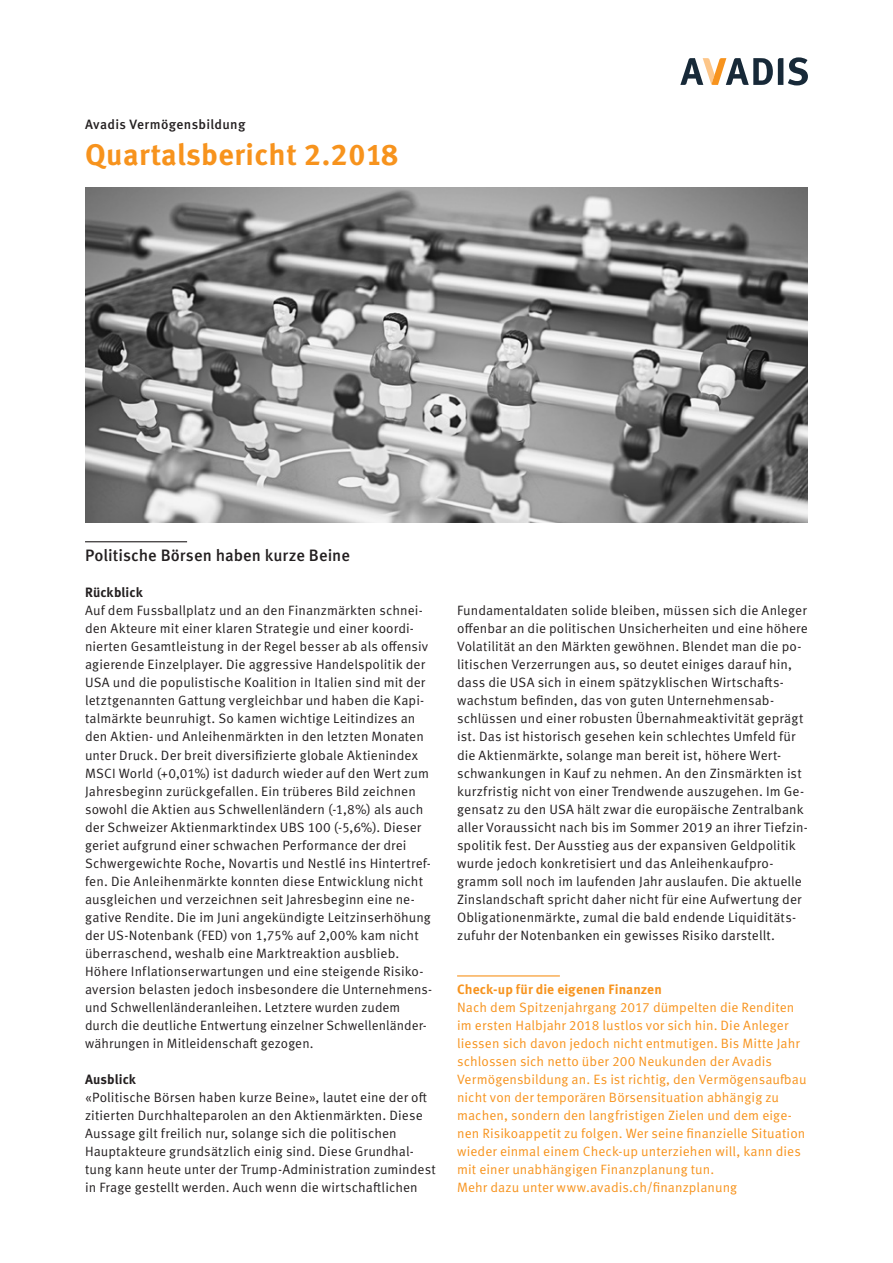
<style>
.page{position:relative;width:893px;height:1263px;background:#fff}
.page>*{position:absolute;margin:0;border:0;box-sizing:border-box;transform-origin:0 0}
.TIT_farbe{font:700 30px "Meta OT";letter-spacing:.015em;color:#f7931d}
.LT_bold_Linie_Untert{font:500 16.5px "Meta OT";color:#231f20}
.LT_normal{font:13.5px/18px "Meta OT Norm";letter-spacing:.005em;color:#231f20}
.LT_normal-2{font:13.5px/18px "Meta OT Norm";letter-spacing:.005em;color:#f7931d}
.LT_bold_Linie_oben{font:700 13.5px "Meta OT";letter-spacing:.005em;color:#f7931d}
.LT_medium{font:500 13.5px "Meta OT";letter-spacing:.02em;color:#231f20}
.LT_bold{font:700 13.5px "Meta OT";letter-spacing:.005em;color:#231f20}
.LT_normal-3{font:700 13.5px "Meta OT";letter-spacing:.005em;color:#231f20}
</style>
<div class="page">
<svg style="left:680px;top:57px;width:128px;height:28px"></svg>
<hr style="left:85px;top:541px;width:102px;height:1px;background:#231f20">
<hr style="left:457px;top:975px;width:103px;height:1px;background:#f7931d">
<img style="left:85px;top:187px;width:723px;height:335px">
<p class="LT_medium" style="left:85px;top:116px;width:162px">Avadis Vermögensbildung</p>
<p class="TIT_farbe" style="left:85px;top:136px;width:315px">Quartalsbericht 2.2018</p>
<p class="LT_bold_Linie_Untert" style="left:85px;top:545px;width:267px">Politische Börsen haben kurze Beine</p>
<p class="LT_bold" style="left:85px;top:584px;width:59px">Rückblick</p>
<p class="LT_normal" style="left:85px;top:602px;width:349px">Auf dem Fussballplatz und an den Finanzmärkten schnei&shy;den Akteure mit einer klaren Strategie und einer koordi&shy;nierten Gesamtleistung in der Regel besser ab als offensiv agierende Einzelplayer. Die aggressive Handelspolitik der USA und die populistische Koalition in Italien sind mit der letztgenannten Gattung vergleichbar und haben die Kapi&shy;talmärkte beunruhigt. So kamen wichtige Leitindizes an den Aktien- und Anleihenmärkten in den letzten Monaten unter Druck. Der breit diversifizierte globale Aktienindex MSCI World (+0,01%) ist dadurch wieder auf den Wert zum Jahresbeginn zurückgefallen. Ein trüberes Bild zeichnen sowohl die Aktien aus Schwellenländern (-1,8%) als auch der Schweizer Aktienmarktindex UBS 100 (-5,6%). Dieser geriet aufgrund einer schwachen Performance der drei Schwergewichte Roche, Novartis und Nestlé ins Hintertref&shy;fen. Die Anleihenmärkte konnten diese Entwicklung nicht ausgleichen und verzeichnen seit Jahresbeginn eine ne&shy;gative Rendite. Die im Juni angekündigte Leitzinserhöhung der US-Notenbank (FED) von 1,75% auf 2,00% kam nicht überraschend, weshalb eine Marktreaktion ausblieb.<br>Höhere Inflationserwartungen und eine steigende Risiko&shy;aversion belasten jedoch insbesondere die Unternehmens&shy;und Schwellenländeranleihen. Letztere wurden zudem durch die deutliche Entwertung einzelner Schwellenländer&shy;währungen in Mitleidenschaft gezogen.</p>
<p class="LT_normal-3" style="left:85px;top:1070px;width:52px">Ausblick</p>
<p class="LT_normal" style="left:85px;top:1088px;width:352px">«Politische Börsen haben kurze Beine», lautet eine der oft zitierten Durchhalteparolen an den Aktienmärkten. Diese Aussage gilt freilich nur, solange sich die politischen Hauptakteure grundsätzlich einig sind. Diese Grundhal&shy;tung kann heute unter der Trump-Administration zumindest in Frage gestellt werden. Auch wenn die wirtschaftlichen</p>
<p class="LT_normal" style="left:457px;top:602px;width:352px">Fundamentaldaten solide bleiben, müssen sich die Anleger offenbar an die politischen Unsicherheiten und eine höhere Volatilität an den Märkten gewöhnen. Blendet man die po&shy;litischen Verzerrungen aus, so deutet einiges darauf hin, dass die USA sich in einem spätzyklischen Wirtschafts&shy;wachstum befinden, das von guten Unternehmensab&shy;schlüssen und einer robusten Übernahmeaktivität geprägt ist. Das ist historisch gesehen kein schlechtes Umfeld für die Aktienmärkte, solange man bereit ist, höhere Wert&shy;schwankungen in Kauf zu nehmen. An den Zinsmärkten ist kurzfristig nicht von einer Trendwende auszugehen. Im Ge&shy;gensatz zu den USA hält zwar die europäische Zentralbank aller Voraussicht nach bis im Sommer 2019 an ihrer Tiefzin&shy;spolitik fest. Der Ausstieg aus der expansiven Geldpolitik wurde jedoch konkretisiert und das Anleihenkaufpro&shy;gramm soll noch im laufenden Jahr auslaufen. Die aktuelle Zinslandschaft spricht daher nicht für eine Aufwertung der Obligationenmärkte, zumal die bald endende Liquiditäts&shy;zufuhr der Notenbanken ein gewisses Risiko darstellt.</p>
<p class="LT_bold_Linie_oben" style="left:457px;top:980px;width:206px">Check-up für die eigenen Finanzen</p>
<p class="LT_normal-2" style="left:457px;top:998px;width:351px">Nach dem Spitzenjahrgang 2017 dümpelten die Renditen im ersten Halbjahr 2018 lustlos vor sich hin. Die Anleger liessen sich davon jedoch nicht entmutigen. Bis Mitte Jahr schlossen sich netto über 200 Neukunden der Avadis Vermögensbildung an. Es ist richtig, den Vermögensaufbau nicht von der temporären Börsensituation abhängig zu machen, sondern den langfristigen Zielen und dem eige&shy;nen Risikoappetit zu folgen. Wer seine finanzielle Situation wieder einmal einem Check-up unterziehen will, kann dies mit einer unabhängigen Finanzplanung tun.<br>Mehr dazu unter www.avadis.ch/finanzplanung</p>
</div>
